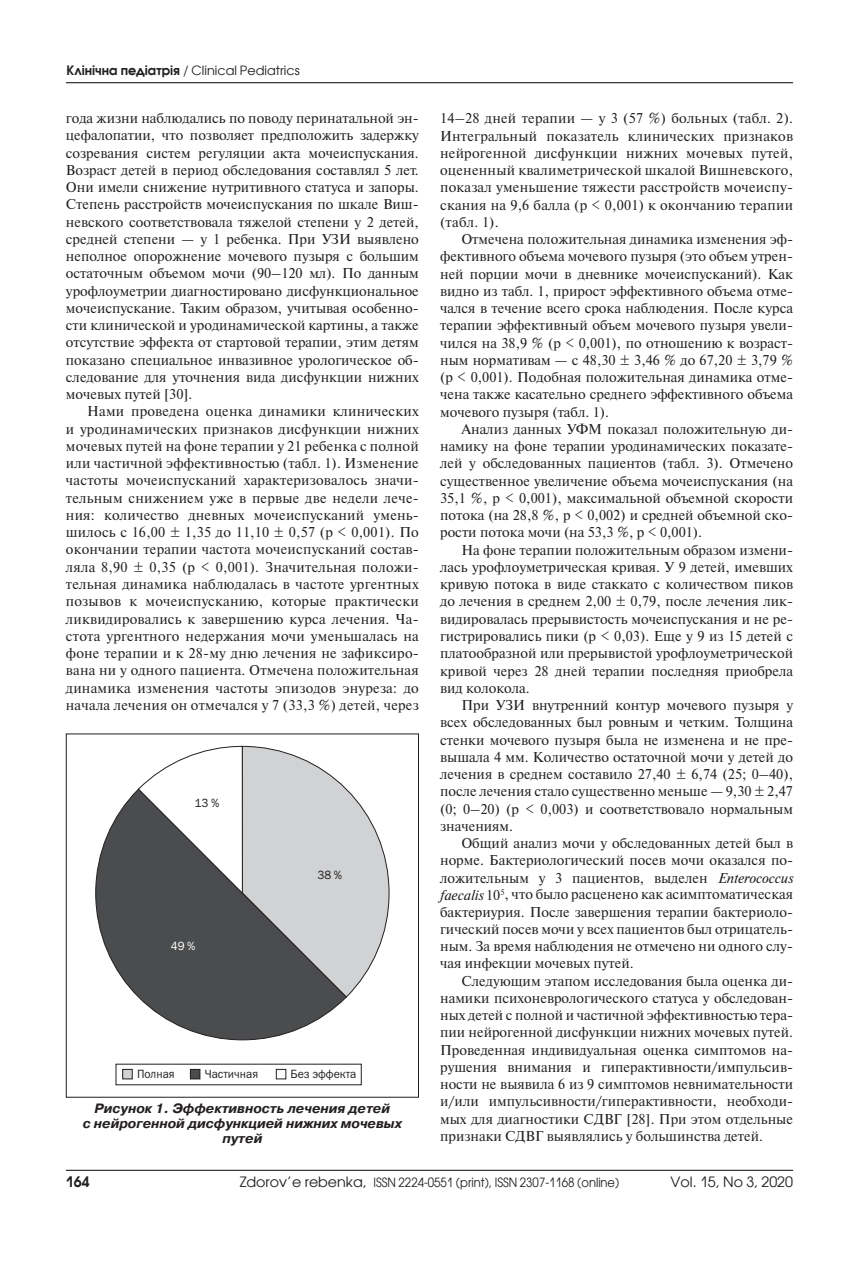
<style>
.page{position:relative;width:859px;height:1263px;background:#fff}
.page>*{position:absolute;margin:0;border:0;box-sizing:border-box;transform-origin:0 0}
.t1{font:14.25px/17.2px "Newton C";color:#231f20;text-align:justify}
.t2{font:14.25px "Avant Garde CTT";color:#231f20}
.t3{font:700 14.25px "Avant Garde CTT";color:#231f20}
.t4{font:italic 700 13.5px/15px "Pragmatica C";color:#231f20;text-align:center}
.t5{font:12.75px "Avant Garde CTT";color:#231f20;scale:.9 1}
.t6{font:12.75px "Avant Garde CTT";color:#231f20}
.t7{font:12px "Franklin Gothic Book C";color:#231f20;scale:.95 1}
.t8{font:12px "Franklin Gothic Book C";color:#fff;scale:.95 1}
.s1{font-weight:700}
.s2{font-style:italic}
.s3{font-size:14.25px}
</style>
<div class="page">
<hr style="left:66px;top:82px;width:727px;height:1px;background:#231f20">
<hr style="left:66px;top:1170px;width:727px;height:1px;background:#231f20">
<svg style="left:95px;top:790px;width:251px;height:250px"></svg>
<svg style="left:137px;top:746px;width:253px;height:252px"></svg>
<div style="left:123px;top:1069px;width:9px;height:10px;background:#d1d2d4"></div>
<div style="left:122px;top:1069px;width:11px;height:10px;border:1px solid #231f20"></div>
<div style="left:190px;top:1069px;width:10px;height:10px;background:#4b4c4d"></div>
<div style="left:190px;top:1069px;width:10px;height:10px;border:1px solid #231f20"></div>
<div style="left:276px;top:1069px;width:10px;height:10px;border:1px solid #231f20"></div>
<div style="left:66px;top:733px;width:353px;height:364px;border:1px solid #231f20"></div>
<p class="t6" style="left:66px;top:62px;width:235px"><span class="s1">Клінічна педіатрія</span> / Clinical Pediatrics</p>
<p class="t1" style="left:66px;top:110px;width:354px">года жизни наблюдались по поводу перинатальной эн&shy;цефалопатии, что позволяет предположить задержку созревания систем регуляции акта мочеиспускания.<br>Возраст детей в период обследования составлял 5 лет.<br>Они имели снижение нутритивного статуса и запоры.<br>Степень расстройств мочеиспускания по шкале Виш&shy;невского соответствовала тяжелой степени у 2 детей, средней степени — у 1 ребенка. При УЗИ выявлено неполное опорожнение мочевого пузыря с большим остаточным объемом мочи (90–120 мл). По данным урофлоуметрии диагностировано дисфункциональное мочеиспускание. Таким образом, учитывая особенно&shy;сти клинической и уродинамической картины, а также отсутствие эффекта от стартовой терапии, этим детям показано специальное инвазивное урологическое об&shy;следование для уточнения вида дисфункции нижних мочевых путей [30].</p>
<p class="t1" style="left:66px;top:403px;width:354px;text-indent:21px">Нами проведена оценка динамики клинических и уродинамических признаков дисфункции нижних мочевых путей на фоне терапии у 21 ребенка с полной или частичной эффективностью (табл. 1). Изменение частоты мочеиспусканий характеризовалось значи&shy;тельным снижением уже в первые две недели лече&shy;ния: количество дневных мочеиспусканий умень&shy;шилось с 16,00 ± 1,35 до 11,10 ± 0,57 (р &lt; 0,001). По окончании терапии частота мочеиспусканий состав&shy;ляла 8,90 ± 0,35 (р &lt; 0,001). Значительная положи&shy;тельная динамика наблюдалась в частоте ургентных позывов к мочеиспусканию, которые практически ликвидировались к завершению курса лечения. Ча&shy;стота ургентного недержания мочи уменьшалась на фоне терапии и к 28-му дню лечения не зафиксиро&shy;вана ни у одного пациента. Отмечена положительная динамика изменения частоты эпизодов энуреза: до начала лечения он отмечался у 7 (33,3 %) детей, через</p>
<p class="t7" style="left:195px;top:796px;width:27px">13 %</p>
<p class="t8" style="left:171px;top:939px;width:27px">49 %</p>
<p class="t7" style="left:318px;top:868px;width:27px">38 %</p>
<p class="t7" style="left:137px;top:1067px;width:41px">Полная</p>
<p class="t7" style="left:205px;top:1067px;width:58px">Частичная</p>
<p class="t7" style="left:291px;top:1067px;width:71px">Без эффекта</p>
<p class="t4" style="left:83px;top:1101px;width:321px">Рисунок 1. Эффективность лечения детей<br>с нейрогенной дисфункцией нижних мочевых путей</p>
<p class="t1" style="left:440px;top:110px;width:354px">14–28 дней терапии — у 3 (57 %) больных (табл. 2).<br>Интегральный показатель клинических признаков нейрогенной дисфункции нижних мочевых путей, оцененный квалиметрической шкалой Вишневского, показал уменьшение тяжести расстройств мочеиспу&shy;скания на 9,6 балла (р &lt; 0,001) к окончанию терапии (табл. 1).</p>
<p class="t1" style="left:440px;top:231px;width:354px;text-indent:21px">Отмечена положительная динамика изменения эф&shy;фективного объема мочевого пузыря (это объем утрен&shy;ней порции мочи в дневнике мочеиспусканий). Как видно из табл. 1, прирост эффективного объема отме&shy;чался в течение всего срока наблюдения. После курса терапии эффективный объем мочевого пузыря увели&shy;чился на 38,9 % (р &lt; 0,001), по отношению к возраст&shy;ным нормативам — с 48,30 ± 3,46 % до 67,20 ± 3,79 % (р &lt; 0,001). Подобная положительная динамика отме&shy;чена также касательно среднего эффективного объема мочевого пузыря (табл. 1).</p>
<p class="t1" style="left:440px;top:420px;width:354px;text-indent:21px">Анализ данных УФМ показал положительную ди&shy;намику на фоне терапии уродинамических показате&shy;лей у обследованных пациентов (табл. 3). Отмечено существенное увеличение объема мочеиспускания (на 35,1 %, р &lt; 0,001), максимальной объемной скорости потока (на 28,8 %, р &lt; 0,002) и средней объемной ско&shy;рости потока мочи (на 53,3 %, р &lt; 0,001).</p>
<p class="t1" style="left:440px;top:541px;width:354px;text-indent:21px">На фоне терапии положительным образом измени&shy;лась урофлоуметрическая кривая. У 9 детей, имевших кривую потока в виде стаккато с количеством пиков до лечения в среднем 2,00 ± 0,79, после лечения лик&shy;видировалась прерывистость мочеиспускания и не ре&shy;гистрировались пики (р &lt; 0,03). Еще у 9 из 15 детей с платообразной или прерывистой урофлоуметрической кривой через 28 дней терапии последняя приобрела вид колокола.</p>
<p class="t1" style="left:440px;top:697px;width:354px;text-indent:21px">При УЗИ внутренний контур мочевого пузыря у всех обследованных был ровным и четким. Толщина стенки мочевого пузыря была не изменена и не пре&shy;вышала 4 мм. Количество остаточной мочи у детей до лечения в среднем составило 27,40 ± 6,74 (25; 0–40), после лечения стало существенно меньше — 9,30 ± 2,47 (0; 0–20) (р &lt; 0,003) и соответствовало нормальным значениям.</p>
<p class="t1" style="left:440px;top:835px;width:354px;text-indent:21px">Общий анализ мочи у обследованных детей был в норме. Бактериологический посев мочи оказался по&shy;ложительным у 3 пациентов, выделен <span class="s2">Enterococcus faecalis</span> 10<sup>5</sup>, что было расценено как асимптоматическая бактериурия. После завершения терапии бактериоло&shy;гический посев мочи у всех пациентов был отрицатель&shy;ным. За время наблюдения не отмечено ни одного слу&shy;чая инфекции мочевых путей.</p>
<p class="t1" style="left:440px;top:972px;width:354px;text-indent:21px">Следующим этапом исследования была оценка ди&shy;намики психоневрологического статуса у обследован&shy;ных детей с полной и частичной эффективностью тера&shy;пии нейрогенной дисфункции нижних мочевых путей.<br>Проведенная индивидуальная оценка симптомов на&shy;рушения внимания и гиперактивности/импульсив&shy;ности не выявила 6 из 9 симптомов невнимательности и/или импульсивности/гиперактивности, необходи&shy;мых для диагностики СДВГ [28]. При этом отдельные признаки СДВГ выявлялись у большинства детей.</p>
<p class="t3" style="left:66px;top:1173px;width:25px">164</p>
<p class="t5" style="left:240px;top:1175px;width:423px"><span class="s3">Zdorov’e rebenka,</span> ISSN 2224-0551 (print), ISSN 2307-1168 (online)</p>
<p class="t2" style="left:671px;top:1173px;width:124px">Vol. 15, No 3, 2020</p>
</div>
